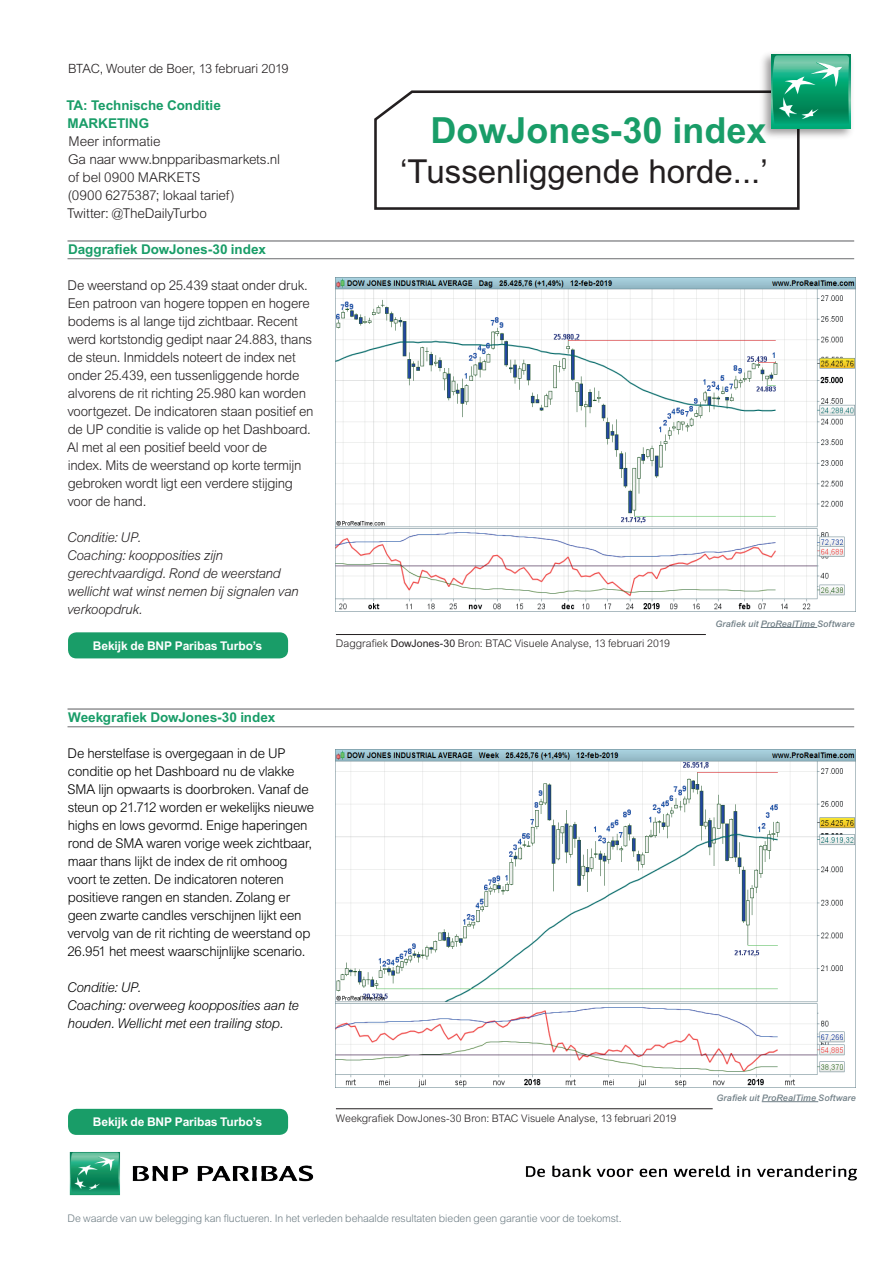
<style>
.page{position:relative;width:893px;height:1263px;background:#fff}
.page>*{position:absolute;margin:0;border:0;box-sizing:border-box;transform-origin:0 0}
.t1{font:700 36px "Arial MT Std";color:#199d68}
.t2{font:33px "Arial MT Std";color:#231f20}
.t3{font:300 13.5px/18px "Arial MT Std";letter-spacing:-.02em;color:#231f20}
.t4{font:300 13.5px/18px "Arial MT Std";letter-spacing:-.02em;color:#000001}
.t5{font:italic 300 13.5px/18px "Arial MT Std";letter-spacing:-.02em;color:#231f20}
.t6{font:700 13.5px/18px "Arial MT Std";letter-spacing:-.005em;color:#199d68}
.t7{font:italic 300 13.5px/18px "Arial MT Std";letter-spacing:-.02em;color:#000001}
.t8{font:300 12.75px "Arial MT Std";letter-spacing:-.01em;color:#231f20}
.t9{font:700 12px "Arial MT Std";letter-spacing:-.01em;color:#fff}
.t10{font:300 10.5px "Arial MT Std";color:#231f20}
.t11{font:300 10.5px "Arial MT Std";letter-spacing:-.01em;color:#6f7e85}
.t12{font:italic 500 9px "Arial MT Std";letter-spacing:.01em;color:#6f7e85}
.s1{font-weight:400}
</style>
<div class="page">
<hr style="left:68px;top:240px;width:786px;height:2px;background:#6c6d70">
<hr style="left:68px;top:258px;width:786px;height:1px;background:#6c6d70">
<hr style="left:68px;top:708px;width:786px;height:2px;background:#6c6d70">
<hr style="left:68px;top:726px;width:786px;height:1px;background:#6c6d70">
<img style="left:336px;top:278px;width:519px;height:332px">
<img style="left:336px;top:749px;width:519px;height:338px">
<hr style="left:336px;top:634px;width:370px;height:1px;background:#231f20">
<hr style="left:336px;top:1108px;width:377px;height:1px;background:#231f20">
<div style="left:68px;top:632px;width:220px;height:26px;background:#199d68;border-radius:9px"></div>
<div style="left:68px;top:1109px;width:220px;height:26px;background:#199d68;border-radius:9px"></div>
<svg style="left:374px;top:90px;width:426px;height:120px"></svg>
<img style="left:756px;top:54px;width:96px;height:88px">
<svg style="left:771px;top:54px;width:80px;height:74px"></svg>
<svg style="left:772px;top:55px;width:77px;height:71px;background:#2cab81"></svg>
<hr style="left:761px;top:627px;width:56px;height:1px;background:#6f7e85">
<hr style="left:762px;top:1101px;width:56px;height:1px;background:#6f7e85">
<img style="left:526px;top:1165px;width:331px;height:16px">
<img style="left:69px;top:1152px;width:245px;height:44px">
<p class="t8" style="left:68px;top:62px;width:222px">BTAC, Wouter de Boer, 13 februari 2019</p>
<p class="t6" style="left:66px;top:96px;width:156px">TA: Technische Conditie<br>MARKETING</p>
<p class="t3" style="left:67px;top:133px;width:214px">Meer informatie<br>Ga naar www.bnpparibasmarkets.nl of bel 0900 MARKETS<br>(0900 6275387; lokaal tarief)<br>Twitter: @TheDailyTurbo</p>
<p class="t6" style="left:68px;top:240px;width:199px">Daggrafiek DowJones-30 index</p>
<p class="t3" style="left:67px;top:277px;width:248px">De weerstand op 25.439 staat onder druk.<br>Een patroon van hogere toppen en hogere bodems is al lange tijd zichtbaar. Recent werd kortstondig gedipt naar 24.883, thans de steun. Inmiddels noteert de index net onder 25.439, een tussenliggende horde alvorens de rit richting 25.980 kan worden voortgezet. De indicatoren staan positief en de UP conditie is valide op het Dashboard.<br>Al met al een positief beeld voor de<br>index. Mits de weerstand op korte termijn gebroken wordt ligt een verdere stijging voor de hand.</p>
<p class="t5" style="left:67px;top:528px;width:233px">Conditie: UP.<br>Coaching: koopposities zijn gerechtvaardigd. Rond de weerstand wellicht wat winst nemen bij signalen van verkoopdruk.</p>
<p class="t9" style="left:93px;top:639px;width:171px">Bekijk de BNP Paribas Turbo’s</p>
<h1 class="t1" style="left:430px;top:109px;width:338px">DowJones-30 index</h1>
<h2 class="t2" style="left:400px;top:152px;width:369px">‘Tussenliggende horde...’</h2>
<p class="t10" style="left:336px;top:638px;width:336px">Daggrafiek <span class="s1">DowJones-30</span> Bron: BTAC Visuele Analyse, 13 februari 2019</p>
<p class="t12" style="left:715px;top:618px;width:141px">Grafiek uit ProRealTime Software</p>
<p class="t6" style="left:68px;top:708px;width:209px">Weekgrafiek DowJones-30 index</p>
<p class="t4" style="left:67px;top:744px;width:248px">De herstelfase is overgegaan in de UP conditie op het Dashboard nu de vlakke SMA lijn opwaarts is doorbroken. Vanaf de steun op 21.712 worden er wekelijks nieuwe highs en lows gevormd. Enige haperingen rond de SMA waren vorige week zichtbaar, maar thans lijkt de index de rit omhoog voort te zetten. De indicatoren noteren positieve rangen en standen. Zolang er geen zwarte candles verschijnen lijkt een vervolg van de rit richting de weerstand op 26.951 het meest waarschijnlijke scenario.</p>
<p class="t7" style="left:67px;top:978px;width:233px">Conditie: UP.<br>Coaching: overweeg koopposities aan te houden. Wellicht met een trailing stop.</p>
<p class="t9" style="left:93px;top:1115px;width:171px">Bekijk de BNP Paribas Turbo’s</p>
<p class="t10" style="left:336px;top:1112px;width:342px">Weekgrafiek DowJones-30 Bron: BTAC Visuele Analyse, 13 februari 2019</p>
<p class="t12" style="left:716px;top:1092px;width:141px">Grafiek uit ProRealTime Software</p>
<p class="t11" style="left:68px;top:1212px;width:556px">De waarde van uw belegging kan fluctueren. In het verleden behaalde resultaten bieden geen garantie voor de toekomst.</p>
</div>
